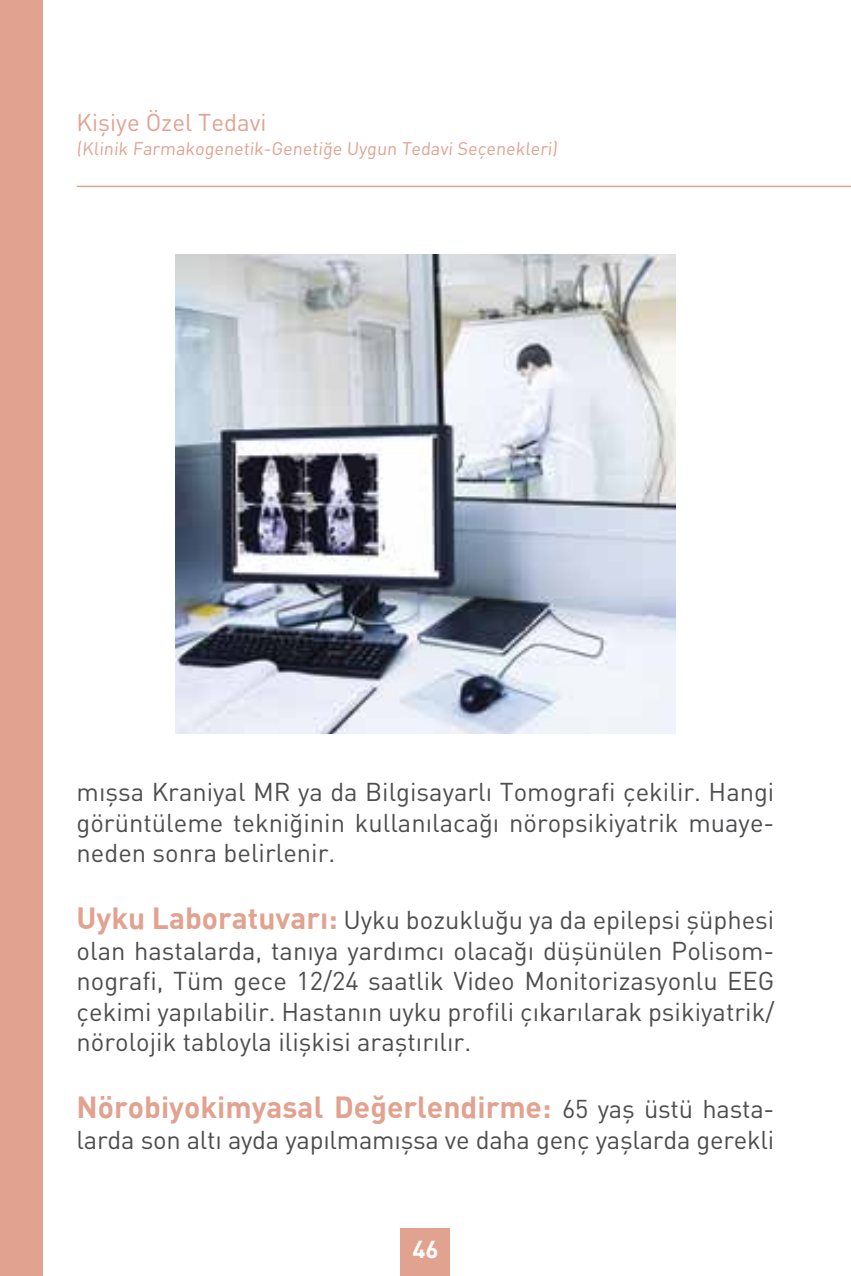
<style>
.page{position:relative;width:851px;height:1276px;background:#fff}
.page>*{position:absolute;margin:0;border:0;box-sizing:border-box;transform-origin:0 0}
.t1{font:700 30px "DIN";color:#e1a290}
.t2{font:25.5px/30.6px "DIN";color:#4d4d4f;text-align:justify}
.t3{font:24px "DIN";color:#e1a290}
.t4{font:700 24px "DIN";color:#fff}
.t5{font:18px "DIN";color:#e1a290}
.s1{font-weight:700;font-size:30px;color:#e1a290}
.s2{font-weight:400;font-size:25.5px;color:#4d4d4f}
</style>
<div class="page">
<hr style="left:77px;top:186px;width:773px;height:1px;background:#e1a290">
<div style="left:400px;top:1227px;width:50px;height:49px;background:#e1a290"></div>
<div style="left:0;top:0;width:43px;height:1276px;background:#e1a290"></div>
<img style="left:175px;top:254px;width:500px;height:479px">
<p class="t3" style="left:77px;top:107px;width:191px">Kişiye Özel Tedavi</p>
<p class="t5" style="left:77px;top:137px;width:484px">(Klinik Farmakogenetik-Genetiğe Uygun Tedavi Seçenekleri)</p>
<p class="t2" style="left:77px;top:776px;width:699px">mışsa Kraniyal MR ya da Bilgisayarlı Tomografi çekilir. Hangi görüntüleme tekniğinin kullanılacağı nöropsikiyatrik muaye&shy;neden sonra belirlenir.</p>
<p class="t2" style="left:77px;top:904px;width:699px"><span class="s1">Uyku Laboratuvarı:</span> Uyku bozukluğu ya da epilepsi şüphesi olan hastalarda, tanıya yardımcı olacağı düşünülen Polisom&shy;nografi, Tüm gece 12/24 saatlik Video Monitorizasyonlu EEG çekimi yapılabilir. Hastanın uyku profili çıkarılarak psikiyatrik/ nörolojik tabloyla ilişkisi araştırılır.</p>
<p class="t1" style="left:77px;top:1087px;width:699px">Nörobiyokimyasal Değerlendirme: <span class="s2">65 yaş üstü hasta-</span></p>
<p class="t2" style="left:77px;top:1123px;width:699px">larda son altı ayda yapılmamışsa ve daha genç yaşlarda gerekli</p>
<p class="t4" style="left:412px;top:1233px;width:28px">46</p>
</div>
